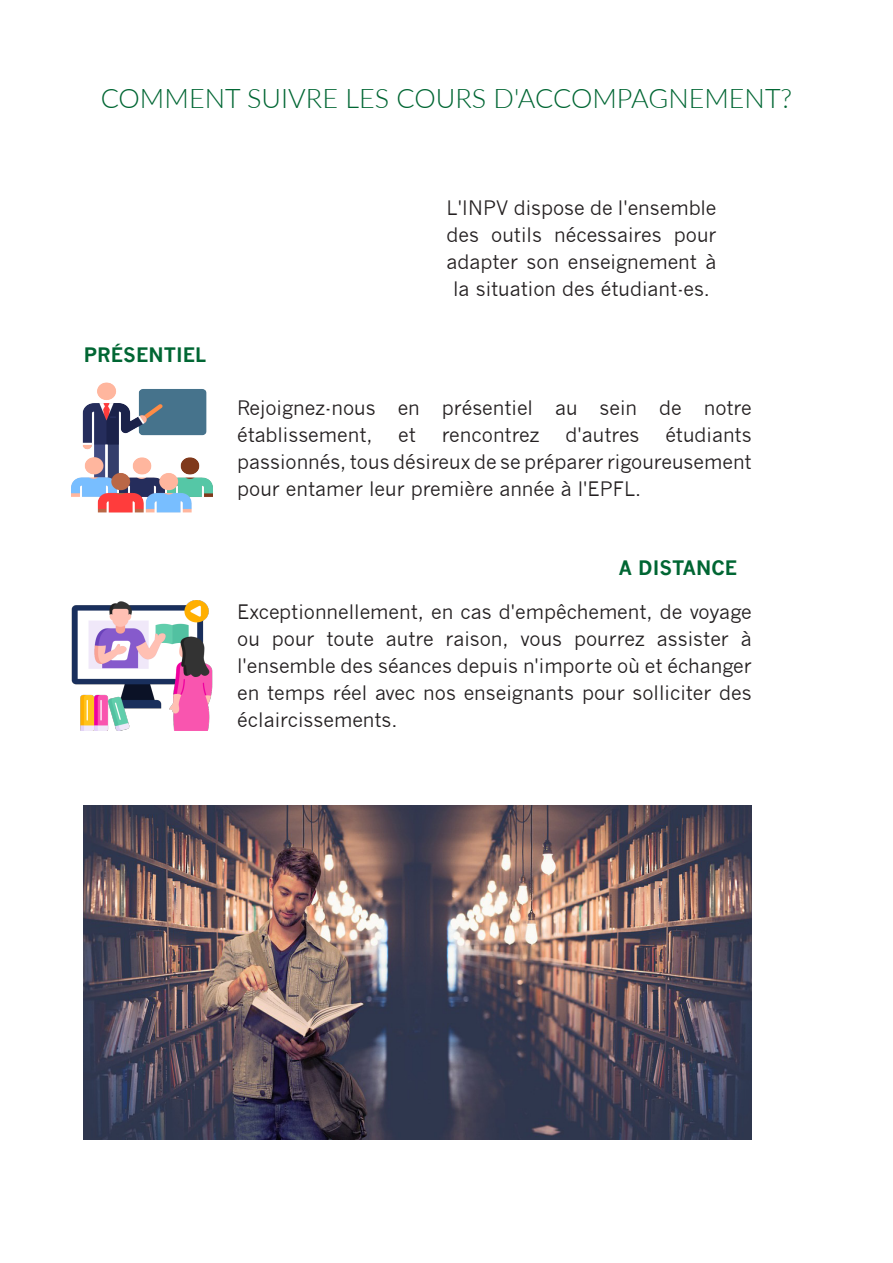
<style>
.page{position:relative;width:893px;height:1263px;background:#fff}
.page>*{position:absolute;margin:0;border:0;box-sizing:border-box;transform-origin:0 0}
.Headline_-_Align_Left{font:300 27px "Lato";color:#063}
.Bulleted_List{font:19.5px/27px "News Gothic";color:#231f20;text-align:justify}
.t1{font:700 19.5px "News Gothic";color:#063}
</style>
<div class="page">
<img style="left:71px;top:601px;width:142px;height:130px">
<img style="left:71px;top:383px;width:142px;height:130px">
<img style="left:83px;top:806px;width:669px;height:334px">
<p class="Headline_-_Align_Left" style="left:101px;top:80px;width:693px">COMMENT SUIVRE LES COURS D'ACCOMPAGNEMENT?</p>
<p class="t1" style="left:84px;top:342px;width:124px">PRÉSENTIEL</p>
<p class="Bulleted_List" style="left:446px;top:195px;width:272px;text-align:center">L'INPV dispose de l'ensemble des outils nécessaires pour adapter son enseignement à la situation des étudiant-es.</p>
<p class="Bulleted_List" style="left:237px;top:394px;width:516px">Rejoignez-nous en présentiel au sein de notre établissement,</p>
<p class="Bulleted_List" style="left:398px;top:421px;width:19px">et</p>
<p class="Bulleted_List" style="left:442px;top:421px;width:99px">rencontrez</p>
<p class="Bulleted_List" style="left:566px;top:421px;width:75px">d'autres</p>
<p class="Bulleted_List" style="left:237px;top:421px;width:516px;text-indent:428px">étudiants passionnés, tous désireux de se préparer rigoureusement pour entamer leur première année à l'EPFL.</p>
<p class="t1" style="left:619px;top:556px;width:120px">A DISTANCE</p>
<p class="Bulleted_List" style="left:237px;top:598px;width:516px">Exceptionnellement, en cas d'empêchement, de voyage ou pour toute autre raison, vous pourrez assister à l'ensemble des séances depuis n'importe où et échanger en temps réel avec nos enseignants pour solliciter des éclaircissements.</p>
</div>
